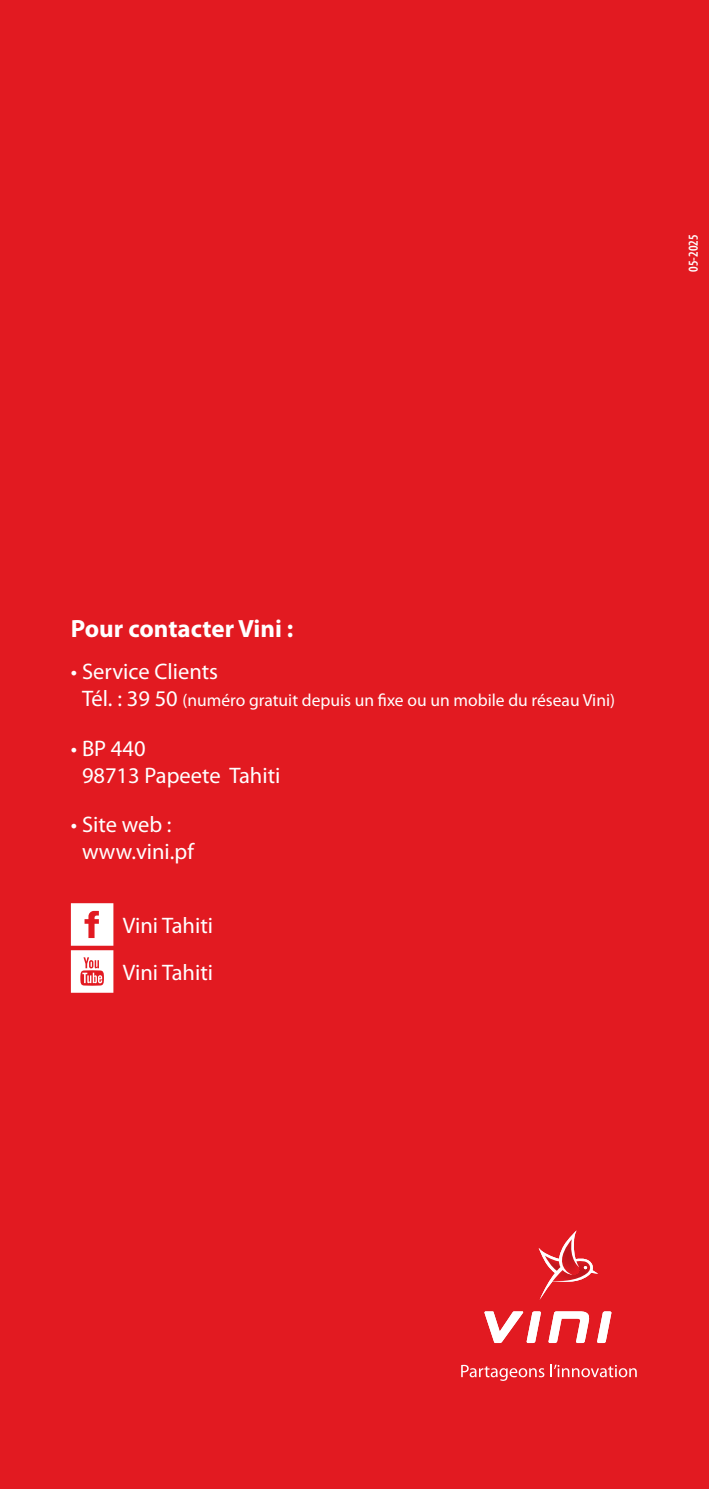
<style>
.page{position:relative;width:709px;height:1489px;background:#fff}
.page>*{position:absolute;margin:0;border:0;box-sizing:border-box;transform-origin:0 0}
.point_de_vente{font:700 25px "Myriad Pro";color:#fff}
.point_de_vente-2{font:22.5px/27px "Myriad Pro";color:#fff}
.t1{font:17.5px "Myriad Pro";color:#fff}
.t2{font:600 condensed 13.75px "Myriad Pro";color:#fff}
.s1{font-size:22.5px}
</style>
<div class="page">
<div style="left:0;top:0;width:709px;height:1488px;background:#e21a21"></div>
<svg style="left:461px;top:1364px;width:83px;height:16px"></svg>
<svg style="left:550px;top:1364px;width:86px;height:13px"></svg>
<svg style="left:548px;top:1311px;width:42px;height:31px"></svg>
<svg style="left:597px;top:1311px;width:14px;height:31px"></svg>
<svg style="left:484px;top:1311px;width:57px;height:31px"></svg>
<svg style="left:538px;top:1230px;width:60px;height:69px"></svg>
<svg style="left:71px;top:903px;width:42px;height:89px;background:#f9d1d2"></svg>
<p class="t2" style="left:685px;top:272px;width:39px;rotate:-90deg">05-2025</p>
<p class="point_de_vente" style="left:71px;top:612px;width:224px">Pour contacter Vini :</p>
<p class="point_de_vente-2" style="left:71px;top:657px;width:149px">• Service Clients</p>
<p class="t1" style="left:82px;top:689px;width:534px"><span class="s1">Tél. : 39 50</span> (numéro gratuit depuis un fixe ou un mobile du réseau Vini)</p>
<p class="point_de_vente-2" style="left:82px;top:734px;width:200px;text-indent:-11px">• BP 440<br>98713 Papeete Tahiti</p>
<p class="point_de_vente-2" style="left:82px;top:810px;width:113px;text-indent:-11px">• Site web : www.vini.pf</p>
<p class="point_de_vente-2" style="left:123px;top:911px;width:92px">Vini Tahiti</p>
<p class="point_de_vente-2" style="left:123px;top:958px;width:92px">Vini Tahiti</p>
</div>
